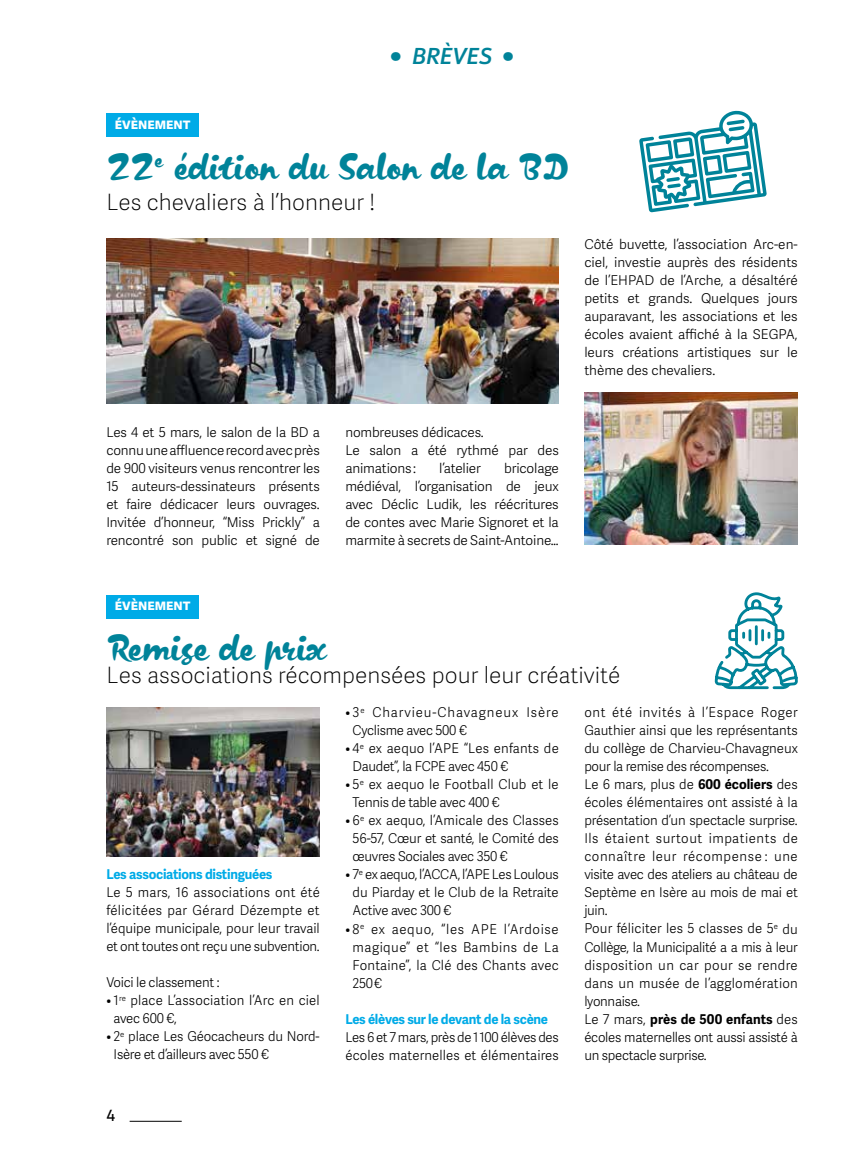
<style>
.page{position:relative;width:851px;height:1149px;background:#fff}
.page>*{position:absolute;margin:0;border:0;box-sizing:border-box;transform-origin:0 0}
.t1{font:36px "Kapelka New";color:#008399}
.t2{font:100 22.5px "Adelle Sans";color:#000}
.t3{font:italic 600 22.5px "URW Form";color:#008399}
.t4{font:500 15.75px "URW Form";color:#000}
.t5{font:700 15px "Adelle Sans";color:#fff}
.t6{font:300 13.5px/18px "Adelle Sans";letter-spacing:-.01em;color:#000;text-align:justify}
.t7{font:700 13.5px "Adelle Sans";letter-spacing:-.02em;color:#00abe7}
.t8{font:300 13.5px/18px "Adelle Sans";letter-spacing:.06em;color:#000}
.t9{font:300 13.5px/18px "Adelle Sans";letter-spacing:.015em;color:#000}
.s1{font-weight:800;font-style:normal}
.s2{font-weight:700}
</style>
<div class="page">
<hr style="left:130px;top:1120px;width:52px;height:1px;background:#000">
<img style="left:106px;top:239px;width:452px;height:164px">
<img style="left:584px;top:392px;width:213px;height:153px">
<div style="left:106px;top:113px;width:93px;height:23px;background:#00abe7"></div>
<div style="left:106px;top:594px;width:93px;height:24px;background:#00abe7"></div>
<img style="left:106px;top:707px;width:214px;height:148px">
<svg style="left:639px;top:110px;width:127px;height:102px"></svg>
<svg style="left:714px;top:592px;width:84px;height:98px"></svg>
<p class="t5" style="left:115px;top:114px;width:77px">évènement</p>
<h2 class="t3" style="left:389px;top:40px;width:127px"><span class="s1">•</span> BRÈVES <span class="s1">•</span></h2>
<h1 class="t1" style="left:106px;top:142px;width:463px">22<sup>e</sup> édition du Salon de la BD</h1>
<h2 class="t2" style="left:106px;top:189px;width:270px">Les chevaliers à l’honneur !</h2>
<p class="t6" style="left:584px;top:235px;width:215px">Côté buvette, l’association Arc-en&shy;ciel, investie auprès des résidents de l’EHPAD de l’Arche, a désaltéré petits et grands. Quelques jours auparavant, les associations et les écoles avaient affiché à la SEGPA, leurs créations artistiques sur le thème des chevaliers.</p>
<p class="t6" style="left:106px;top:423px;width:215px">Les 4 et 5 mars, le salon de la BD a connu une affluence record avec près de 900 visiteurs venus rencontrer les 15 auteurs-dessinateurs présents et faire dédicacer leurs ouvrages.<br>Invitée d’honneur, “Miss Prickly” a rencontré son public et signé de</p>
<p class="t6" style="left:345px;top:423px;width:215px;text-align:left">nombreuses dédicaces.<br>Le salon a été rythmé par des animations :</p>
<p class="t6" style="left:439px;top:459px;width:43px">l’atelier</p>
<p class="t6" style="left:345px;top:459px;width:215px;text-indent:159px">bricolage médiéval, l’organisation de jeux avec Déclic Ludik, les réécritures de contes avec Marie Signoret et la marmite à secrets de Saint-Antoine…</p>
<p class="t5" style="left:115px;top:595px;width:77px">évènement</p>
<h1 class="t1" style="left:106px;top:623px;width:220px">Remise de prix</h1>
<h2 class="t2" style="left:107px;top:661px;width:515px">Les associations récompensées pour leur créativité</h2>
<p class="t7" style="left:106px;top:866px;width:167px">Les associations distinguées</p>
<p class="t6" style="left:106px;top:883px;width:215px">Le 5 mars, 16 associations ont été félicitées par Gérard Dézempte et l’équipe municipale, pour leur travail et ont toutes ont reçu une subvention.</p>
<p class="t6" style="left:106px;top:973px;width:115px">Voici le classement :</p>
<p class="t9" style="left:114px;top:991px;width:208px;text-indent:-7px">• 1<sup>re</sup> place L’association l’Arc en ciel avec 600 €,</p>
<p class="t6" style="left:114px;top:1027px;width:207px;text-indent:-7px">• 2<sup>e</sup> place Les Géocacheurs du Nord-<br>Isère et d’ailleurs avec 550 €</p>
<p class="t4" style="left:106px;top:1104px;width:11px">4</p>
<p class="t8" style="left:352px;top:703px;width:207px;text-indent:-7px">• 3<sup>e</sup> Charvieu-Chavagneux Isère<br>Cyclisme avec 500 €</p>
<p class="t6" style="left:352px;top:739px;width:208px;text-indent:-7px">• 4<sup>e</sup> ex aequo l’APE “Les enfants de<br>Daudet”, la FCPE avec 450 €</p>
<p class="t6" style="left:352px;top:775px;width:207px;text-indent:-7px">• 5<sup>e</sup> ex aequo le Football Club et le<br>Tennis de table avec 400 €</p>
<p class="t6" style="left:352px;top:811px;width:208px;text-indent:-7px">• 6<sup>e</sup> ex aequo, l’Amicale des Classes 56-57, Cœur et santé, le Comité des œuvres Sociales avec 350 €</p>
<p class="t6" style="left:352px;top:865px;width:208px;text-indent:-7px">• 7<sup>e</sup> ex aequo, l’ACCA, l’APE Les Loulous du Piarday et le Club de la Retraite Active avec 300 €</p>
<p class="t6" style="left:352px;top:919px;width:208px;text-indent:-7px">• 8<sup>e</sup> ex aequo, “les APE l’Ardoise magique” et “les Bambins de La Fontaine”, la Clé des Chants avec 250 €</p>
<p class="t7" style="left:345px;top:1010px;width:204px">Les élèves sur le devant de la scène</p>
<p class="t6" style="left:345px;top:1027px;width:215px">Les 6 et 7 mars, près de 1 100 élèves des écoles maternelles et élémentaires</p>
<p class="t6" style="left:584px;top:703px;width:215px;text-align:left">ont été invités à l’Espace Roger<br>Gauthier ainsi que les représentants du collège de Charvieu-Chavagneux pour la remise des récompenses.<br>Le 6 mars, plus de <span class="s2">600 écoliers</span> des écoles élémentaires ont assisté à la présentation d’un spectacle surprise.<br>Ils étaient surtout impatients de connaître leur récompense : une visite avec des ateliers au château de<br>Septème en Isère au mois de mai et juin.<br>Pour féliciter les 5 classes de 5<sup>e</sup> du<br>Collège, la Municipalité a a mis à leur disposition un car pour se rendre dans un musée de l’agglomération lyonnaise.<br>Le 7 mars, <span class="s2">près de 500 enfants</span> des écoles maternelles ont aussi assisté à un spectacle surprise.</p>
</div>
